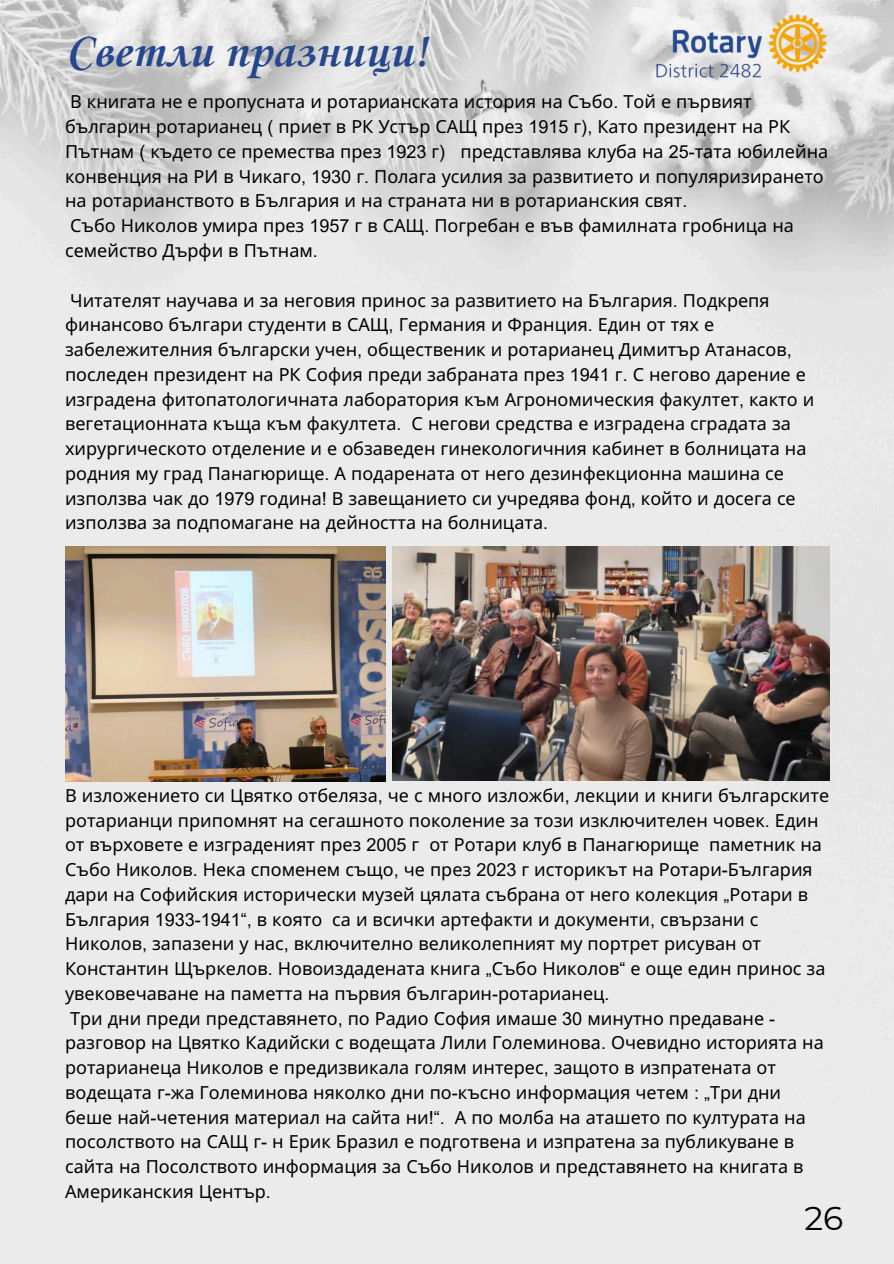
<style>
.page{position:relative;width:894px;height:1264px;background:#fff}
.page>*{position:absolute;margin:0;border:0;box-sizing:border-box;transform-origin:0 0}
.t1{font:700 49.5px "Corsiva";color:#25478d}
.t2{font:33px "Montserrat";color:#000}
.t3{font:18px/24.8px "Noto Sans";color:#000}
.s1{font-family:"Arial MT Pro"}
</style>
<div class="page">
<img style="left:0;top:0;width:893px;height:1263px">
<img style="left:646px;top:8px;width:186px;height:78px">
<img style="left:65px;top:547px;width:321px;height:234px">
<img style="left:392px;top:547px;width:437px;height:233px">
<p class="t1" style="left:66px;top:27px;width:364px">Светли празници!</p>
<p class="t3" style="left:65px;top:89px;width:764px">В книгата не е пропусната и ротарианската история на Събо<span class="s1">.</span> Той е първият българин ротарианец <span class="s1">(</span> приет в РК Устър САЩ през <span class="s1">1915</span> г<span class="s1">),</span> Като президент на РК Пътнам <span class="s1">(</span> където се премества през <span class="s1">1923</span> г<span class="s1">)</span> представлява клуба на <span class="s1">25-</span>тата юбилейна конвенция на РИ в Чикаго<span class="s1">, 1930</span> г<span class="s1">.</span> Полага усилия за развитието и популяризирането на ротарианството в България и на страната ни в ротарианския свят<span class="s1">.</span></p>
<h1 class="t3" style="left:65px;top:213px;width:730px">Събо Николов умира през <span class="s1">1957</span> г в САЩ<span class="s1">.</span> Погребан е във фамилната гробница на семейство Дърфи в Пътнам<span class="s1">.</span></h1>
<h1 class="t3" style="left:65px;top:287px;width:742px">Читателят научава и за неговия принос за развитието на България<span class="s1">.</span> Подкрепя финансово българи студенти в САЩ<span class="s1">,</span> Германия и Франция<span class="s1">.</span> Един от тях е забележителния български учен<span class="s1">,</span> общественик и ротарианец Димитър Атанасов<span class="s1">, </span>последен президент на РК София преди забраната през <span class="s1">1941</span> г<span class="s1">.</span> С негово дарение е</h1>
<p class="t3" style="left:65px;top:386px;width:750px">изградена фитопатологичната лаборатория към Агрономическия факултет<span class="s1">,</span> както и вегетационната къща към факултета<span class="s1">.</span> С негови средства е изградена сградата за хирургическото отделение и е обзаведен гинекологичния кабинет в болницата на родния му град Панагюрище<span class="s1">.</span> А подарената от него дезинфекционна машина се използва чак до <span class="s1">1979</span> година<span class="s1">!</span> В завещанието си учредява фонд<span class="s1">,</span> който и досега се използва за подпомагане на дейността на болницата<span class="s1">.</span></p>
<p class="t3" style="left:65px;top:782px;width:765px">В изложението си Цвятко отбеляза<span class="s1">,</span> че с много изложби<span class="s1">,</span> лекции и книги българските ротарианци припомнят на сегашното поколение за този изключителен човек<span class="s1">.</span> Един от върховете е изграденият през <span class="s1">2005</span> г</p>
<p class="t3" style="left:65px;top:832px;width:761px;text-indent:364px">от Ротари клуб в Панагюрище паметник на Събо Николов<span class="s1">.</span> Нека споменем също<span class="s1">,</span> че през <span class="s1">2023</span> г историкът на Ротари<span class="s1">-</span>България дари на Софийския исторически музей цялата събрана от него колекция <span class="s1">„</span>Ротари в България <span class="s1">1933-1941“,</span> в която са и всички артефакти и документи<span class="s1">,</span> свързани с Николов<span class="s1">,</span> запазени у нас<span class="s1">,</span> включително великолепният му портрет рисуван от Константин Щъркелов<span class="s1">.</span> Новоиздадената книга <span class="s1">„</span>Събо Николов<span class="s1">“</span> е още един принос за увековечаване на паметта на първия българин<span class="s1">-</span>ротарианец<span class="s1">.<br></span>Три дни преди представянето<span class="s1">,</span> по Радио София имаше <span class="s1">30</span> минутно предаване <span class="s1">- </span>разговор на Цвятко Кадийски с водещата Лили Големинова<span class="s1">.</span> Очевидно историята на ротарианеца Николов е предизвикала голям интерес<span class="s1">,</span> защото в изпратената от</p>
<p class="t3" style="left:65px;top:1079px;width:742px">водещата г<span class="s1">-</span>жа Големинова няколко дни по<span class="s1">-</span>късно информация четем <span class="s1">: „</span>Три дни беше най<span class="s1">-</span>четения материал на сайта ни<span class="s1">!“.</span> А по молба на аташето по културата на посолството на САЩ г<span class="s1">-</span> н Ерик Бразил е подготвена и изпратена за публикуване в сайта на Посолството информация за Събо Николов и представянето на книгата в Американския Център<span class="s1">.</span></p>
<p class="t2" style="left:804px;top:1197px;width:40px">26</p>
</div>
